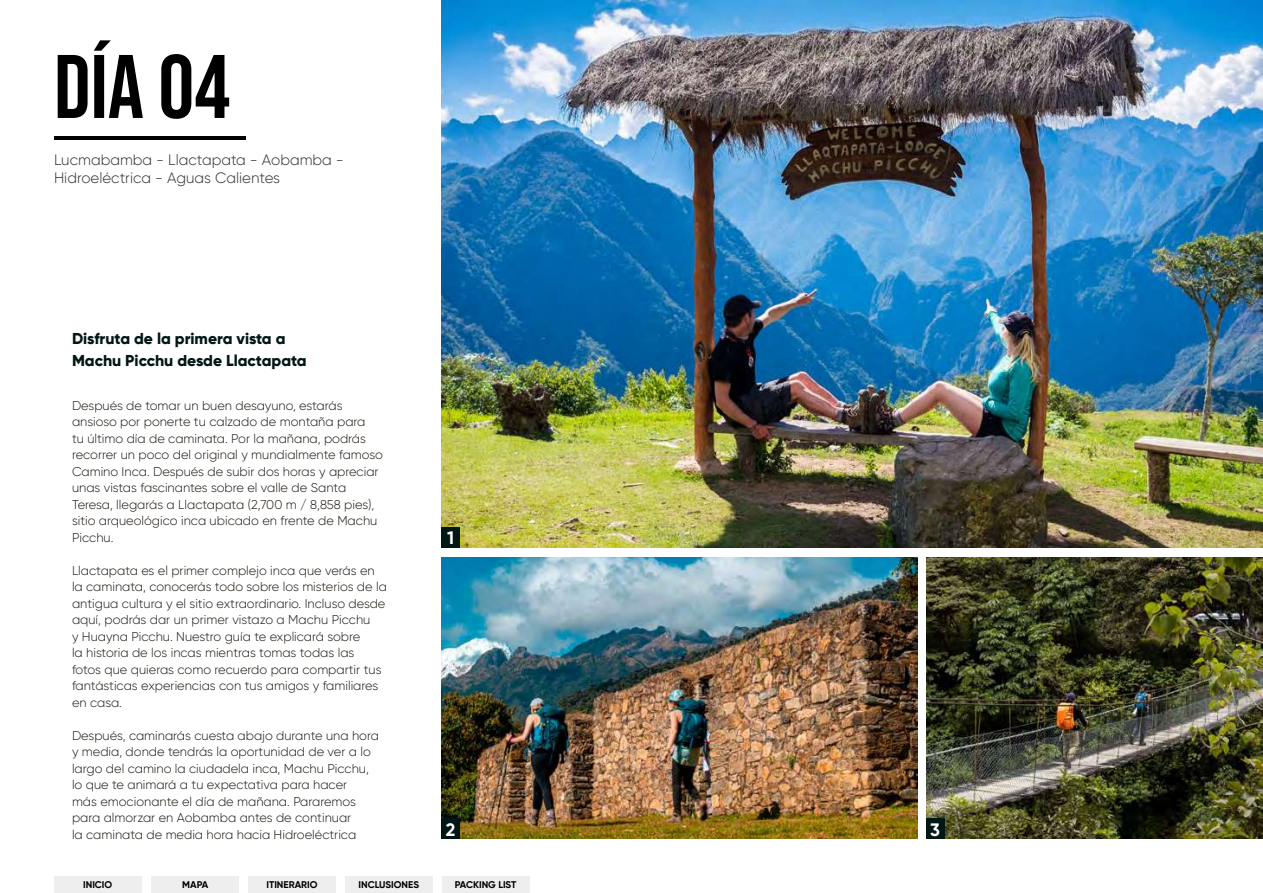
<style>
.page{position:relative;width:1263px;height:893px;background:#fff}
.page>*{position:absolute;margin:0;border:0;box-sizing:border-box;transform-origin:0 0}
.t1{font:90px "Bebas Neue";color:#000}
.t2{font:700 18px "Gilroy";color:#fff}
.t3{font:800 15.75px/22.5px "Gilroy";color:#001716}
.t4{font:300 15px/18px "Gilroy";color:#2f2f2f}
.t5{font:300 12.75px/16.5px "Gilroy";color:#1d160f}
.t6{font:700 9.75px "Gilroy";color:#000}
</style>
<div class="page">
<div style="left:54px;top:876px;width:88px;height:17px;background:#eee"></div>
<div style="left:151px;top:876px;width:88px;height:17px;background:#eee"></div>
<div style="left:248px;top:876px;width:88px;height:17px;background:#eee"></div>
<div style="left:345px;top:876px;width:87px;height:17px;background:#eee"></div>
<div style="left:442px;top:876px;width:87px;height:17px;background:#eee"></div>
<hr style="left:54px;top:136px;width:192px;height:4px;background:#000">
<img style="left:926px;top:557px;width:336px;height:282px">
<img style="left:441px;top:557px;width:476px;height:282px">
<img style="left:441px;top:0;width:821px;height:548px">
<div style="left:442px;top:527px;width:18px;height:21px;background:#001716"></div>
<div style="left:442px;top:819px;width:18px;height:20px;background:#001716"></div>
<div style="left:926px;top:819px;width:18px;height:20px;background:#001716"></div>
<h1 class="t1" style="left:54px;top:36px;width:178px">DÍa 04</h1>
<p class="t4" style="left:54px;top:151px;width:291px">Lucmabamba - Llactapata - Aobamba -<br>Hidroeléctrica - Aguas Calientes</p>
<p class="t3" style="left:72px;top:327px;width:236px">Disfruta de la primera vista a<br>Machu Picchu desde Llactapata</p>
<p class="t5" style="left:72px;top:397px;width:312px">Después de tomar un buen desayuno, estarás ansioso por ponerte tu calzado de montaña para<br>tu último día de caminata. Por la mañana, podrás recorrer un poco del original y mundialmente famoso Camino Inca. Después de subir dos horas y apreciar unas vistas fascinantes sobre el valle de Santa Teresa, llegarás a Llactapata (2,700 m / 8,858 pies), sitio arqueológico inca ubicado en frente de Machu Picchu.</p>
<p class="t5" style="left:72px;top:562px;width:316px">Llactapata es el primer complejo inca que verás en la caminata, conocerás todo sobre los misterios de la antigua cultura y el sitio extraordinario. Incluso desde aquí, podrás dar un primer vistazo a Machu Picchu<br>y Huayna Picchu. Nuestro guía te explicará sobre<br>la historia de los incas mientras tomas todas las<br>fotos que quieras como recuerdo para compartir tus fantásticas experiencias con tus amigos y familiares en casa.</p>
<p class="t5" style="left:72px;top:727px;width:308px">Después, caminarás cuesta abajo durante una hora y media, donde tendrás la oportunidad de ver a lo largo del camino la ciudadela inca, Machu Picchu, lo que te animará a tu expectativa para hacer<br>más emocionante el día de mañana. Pararemos para almorzar en Aobamba antes de continuar<br>la caminata de media hora hacia Hidroeléctrica</p>
<h2 class="t2" style="left:447px;top:527px;width:8px">1</h2>
<h2 class="t2" style="left:446px;top:818px;width:11px">2</h2>
<h2 class="t2" style="left:930px;top:818px;width:11px">3</h2>
<p class="t6" style="left:83px;top:879px;width:31px">INICIO</p>
<p class="t6" style="left:182px;top:879px;width:28px">MAPA</p>
<p class="t6" style="left:266px;top:879px;width:53px">ITINERARIO</p>
<p class="t6" style="left:358px;top:879px;width:62px">INCLUSIONES</p>
<p class="t6" style="left:455px;top:879px;width:63px">PACKING LIST</p>
</div>
